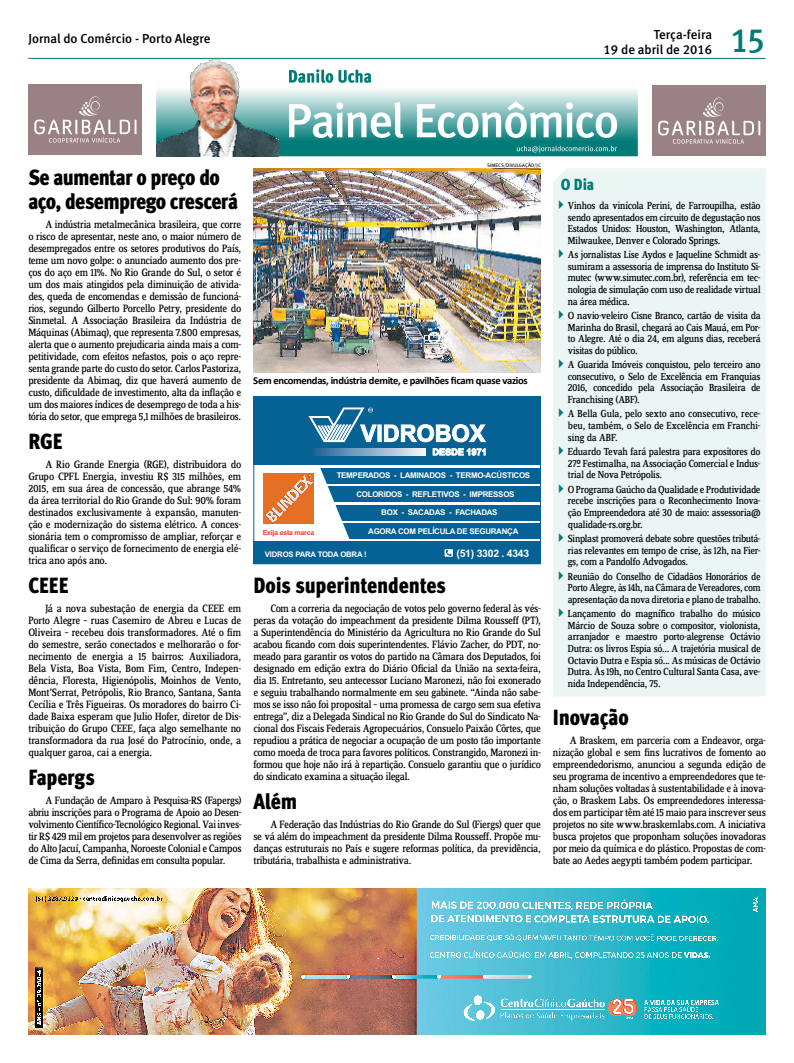
<style>
.page{position:relative;width:794px;height:1063px;background:#fff}
.page>*{position:absolute;margin:0;border:0;box-sizing:border-box;transform-origin:0 0}
.t1{font:34px "Meta Medium LF";color:#007b78}
.COLUNA__Título{font:22px/24px "Meta Cond Black LF";letter-spacing:-.015em;color:#000}
.TIT_O_Dia{font:16px "Meta Cond Black LF";color:#007b78}
.Cabeçalho{font:13px "Meta Medium LF";color:#000}
.TEXTO{font:11px/12px "Zine Serif Dis";letter-spacing:-.025em;color:#000;text-align:justify}
.O_DIA{font:10.6px/11.6px "Zine Serif Dis";letter-spacing:-.03em;color:#000;text-align:justify}
.Legenda{font:700 10.6px "Calibri";letter-spacing:-.03em;color:#000}
.t2{font:700 10.4px "Arial";letter-spacing:-.025em;color:#fff}
.t3{font:700 7.9px "Arial";letter-spacing:-.035em;color:#fff}
.t4{font:700 7.7px "Arial";letter-spacing:-.025em;color:#fff}
.t5{font:700 7px "Arial";letter-spacing:-.035em;color:#ee3c28}
.Crédito{font:5px "Meta Book Caps";color:#000}
</style>
<div class="page">
<hr style="left:28px;top:58px;width:737px;height:1px;background:#007b78">
<svg style="left:278px;top:80px;width:360px;height:76px"></svg>
<svg style="left:289px;top:101px;width:328px;height:37px"></svg>
<svg style="left:289px;top:69px;width:82px;height:14px"></svg>
<svg style="left:517px;top:146px;width:100px;height:7px"></svg>
<img style="left:156px;top:57px;width:122px;height:99px">
<div style="left:553px;top:168px;width:212px;height:528px;background:#ebf5f4"></div>
<img style="left:253px;top:168px;width:287px;height:204px">
<div style="left:652px;top:85px;width:113px;height:71px;background:#998184"></div>
<svg style="left:658px;top:97px;width:102px;height:47px"></svg>
<div style="left:28px;top:84px;width:114px;height:71px;background:#998184"></div>
<svg style="left:34px;top:96px;width:102px;height:47px"></svg>
<svg style="left:253px;top:396px;width:288px;height:168px;background:#3e7ea0"></svg>
<img style="left:28px;top:888px;width:737px;height:147px">
<svg style="left:559px;top:200px;width:4px;height:9px"></svg>
<svg style="left:559px;top:249px;width:4px;height:9px"></svg>
<svg style="left:559px;top:310px;width:4px;height:9px"></svg>
<svg style="left:559px;top:359px;width:4px;height:9px"></svg>
<svg style="left:559px;top:409px;width:4px;height:8px"></svg>
<svg style="left:559px;top:446px;width:4px;height:9px"></svg>
<svg style="left:559px;top:484px;width:4px;height:9px"></svg>
<svg style="left:559px;top:533px;width:4px;height:9px"></svg>
<svg style="left:559px;top:571px;width:4px;height:9px"></svg>
<svg style="left:559px;top:608px;width:4px;height:9px"></svg>
<p class="Cabeçalho" style="left:653px;top:26px;width:60px">Terça-feira</p>
<p class="Cabeçalho" style="left:603px;top:42px;width:110px">19 de abril de 2016</p>
<p class="Cabeçalho" style="left:28px;top:31px;width:183px">Jornal do Comércio - Porto Alegre</p>
<p class="t1" style="left:730px;top:21px;width:37px">15</p>
<p class="COLUNA__Título" style="left:28px;top:165px;width:211px">Se aumentar o preço do aço, desemprego crescerá</p>
<p class="TEXTO" style="left:28px;top:219px;width:214px;text-indent:17px">A indústria metalmecânica brasileira, que corre o risco de apresentar, neste ano, o maior número de desempregados entre os setores produtivos do País, teme um novo golpe: o anunciado aumento dos pre&shy;ços do aço em 11%. No Rio Grande do Sul, o setor é um dos mais atingidos pela diminuição de ativida&shy;des, queda de encomendas e demissão de funcioná&shy;rios, segundo Gilberto Porcello Petry, presidente do Sinmetal. A Associação Brasileira da Indústria de Máquinas (Abimaq), que representa 7.800 empresas, alerta que o aumento prejudicaria ainda mais a com&shy;petitividade, com efeitos nefastos, pois o aço repre&shy;senta grande parte do custo do setor. Carlos Pastoriza, presidente da Abimaq, diz que haverá aumento de custo, dificuldade de investimento, alta da inflação e um dos maiores índices de desemprego de toda a his&shy;tória do setor, que emprega 5,1 milhões de brasileiros.</p>
<p class="Crédito" style="left:487px;top:162px;width:55px">SIMECS/DIVULGAÇÃO/JC</p>
<p class="Legenda" style="left:253px;top:374px;width:276px">Sem encomendas, indústria demite, e pavilhões ficam quase vazios</p>
<p class="COLUNA__Título" style="left:28px;top:429px;width:36px">RGE</p>
<p class="TEXTO" style="left:28px;top:459px;width:214px;text-indent:17px">A Rio Grande Energia (RGE), distribuidora do Grupo CPFL Energia, investiu R$ 315 milhões, em 2015, em sua área de concessão, que abrange 54% da área territorial do Rio Grande do Sul: 90% foram destinados exclusivamente à expansão, manuten&shy;ção e modernização do sistema elétrico. A conces&shy;sionária tem o compromisso de ampliar, reforçar e qualificar o serviço de fornecimento de energia elé&shy;trica ano após ano.</p>
<p class="COLUNA__Título" style="left:28px;top:573px;width:42px">CEEE</p>
<p class="TEXTO" style="left:28px;top:603px;width:214px;text-indent:17px">Já a nova subestação de energia da CEEE em Porto Alegre – ruas Casemiro de Abreu e Lucas de Oliveira – recebeu dois transformadores. Até o fim do semestre, serão conectados e melhorarão o for&shy;necimento de energia a 15 bairros: Auxiliadora, Bela Vista, Boa Vista, Bom Fim, Centro, Indepen&shy;dência, Floresta, Higienópolis, Moinhos de Vento, Mont’Serrat, Petrópolis, Rio Branco, Santana, Santa Cecília e Três Figueiras. Os moradores do bairro Ci&shy;dade Baixa esperam que Julio Hofer, diretor de Dis&shy;tribuição do Grupo CEEE, faça algo semelhante no transformadora da rua José do Patrocínio, onde, a qualquer garoa, cai a energia.</p>
<p class="t3" style="left:337px;top:470px;width:195px">TEMPERADOS - LAMINADOS - TERMO-ACÚSTICOS</p>
<p class="t3" style="left:356px;top:489px;width:160px">COLORIDOS - REFLETIVOS - IMPRESSOS</p>
<p class="t3" style="left:381px;top:507px;width:118px">BOX - SACADAS - FACHADAS</p>
<p class="t3" style="left:368px;top:526px;width:152px">AGORA COM PELÍCULA DE SEGURANÇA</p>
<p class="t5" style="left:263px;top:528px;width:53px">Exija esta marca</p>
<p class="t4" style="left:265px;top:549px;width:103px">VIDROS PARA TODA OBRA !</p>
<p class="t2" style="left:456px;top:546px;width:74px">(51) 3302 . 4343</p>
<p class="COLUNA__Título" style="left:253px;top:573px;width:194px">Dois superintendentes</p>
<p class="TEXTO" style="left:253px;top:603px;width:289px;text-indent:17px">Com a correria da negociação de votos pelo governo federal às vés&shy;peras da votação do impeachment da presidente Dilma Rousseff (PT), a Superintendência do Ministério da Agricultura no Rio Grande do Sul acabou ficando com dois superintendentes. Flávio Zacher, do PDT, no&shy;meado para garantir os votos do partido na Câmara dos Deputados, foi designado em edição extra do Diário Oficial da União na sexta-feira, dia 15. Entretanto, seu antecessor Luciano Maronezi, não foi exonerado e seguiu trabalhando normalmente em seu gabinete. “Ainda não sabe&shy;mos se isso não foi proposital – uma promessa de cargo sem sua efetiva entrega”, diz a Delegada Sindical no Rio Grande do Sul do Sindicato Na&shy;cional dos Fiscais Federais Agropecuários, Consuelo Paixão Côrtes, que repudiou a prática de negociar a ocupação de um posto tão importante como moeda de troca para favores políticos. Constrangido, Maronezi in&shy;formou que hoje não irá à repartição. Consuelo garantiu que o jurídico do sindicato examina a situação ilegal.</p>
<p class="COLUNA__Título" style="left:28px;top:765px;width:68px">Fapergs</p>
<p class="TEXTO" style="left:28px;top:795px;width:215px;text-indent:17px">A Fundação de Amparo à Pesquisa-RS (Fapergs) abriu inscrições para o Programa de Apoio ao Desen&shy;volvimento Científico-Tecnológico Regional. Vai inves&shy;tir R$ 429 mil em projetos para desenvolver as regiões do Alto Jacuí, Campanha, Noroeste Colonial e Campos de Cima da Serra, definidas em consulta popular.</p>
<p class="COLUNA__Título" style="left:253px;top:789px;width:45px">Além</p>
<p class="TEXTO" style="left:253px;top:819px;width:289px;text-indent:17px">A Federação das Indústrias do Rio Grande do Sul (Fiergs) quer que se vá além do impeachment da presidente Dilma Rousseff. Propõe mu&shy;danças estruturais no País e sugere reformas política, da previdência, tributária, trabalhista e administrativa.</p>
<p class="TIT_O_Dia" style="left:561px;top:175px;width:35px">O Dia</p>
<p class="O_DIA" style="left:568px;top:200px;width:194px">Vinhos da vinícola Perini, de Farroupilha, estão sendo apresentados em circuito de degustação nos Estados Unidos: Houston, Washington, Atlanta, Milwaukee, Denver e Colorado Springs.</p>
<p class="O_DIA" style="left:568px;top:249px;width:194px">As jornalistas Lise Aydos e Jaqueline Schmidt as&shy;sumiram a assessoria de imprensa do Instituto Si&shy;mutec (www.simutec.com.br), referência em tec&shy;nologia de simulação com uso de realidade virtual na área médica.</p>
<p class="O_DIA" style="left:568px;top:310px;width:194px">O navio-veleiro Cisne Branco, cartão de visita da Marinha do Brasil, chegará ao Cais Mauá, em Por&shy;to Alegre. Até o dia 24, em alguns dias, receberá visitas do público.</p>
<p class="O_DIA" style="left:568px;top:359px;width:194px">A Guarida Imóveis conquistou, pelo terceiro ano consecutivo, o Selo de Excelência em Franquias 2016, concedido pela Associação Brasileira de Franchising (ABF).</p>
<p class="O_DIA" style="left:568px;top:409px;width:194px">A Bella Gula, pelo sexto ano consecutivo, rece&shy;beu, também, o Selo de Excelência em Franchi&shy;sing da ABF.</p>
<p class="O_DIA" style="left:568px;top:446px;width:194px">Eduardo Tevah fará palestra para expositores do 27º Festimalha, na Associação Comercial e Indus&shy;trial de Nova Petrópolis.</p>
<p class="O_DIA" style="left:568px;top:484px;width:194px">O Programa Gaúcho da Qualidade e Produtividade recebe inscrições para o Reconhecimento Inova&shy;ção Empreendedora até 30 de maio: assessoria@ qualidade-rs.org.br.</p>
<p class="O_DIA" style="left:568px;top:533px;width:194px">Sinplast promoverá debate sobre questões tributá&shy;rias relevantes em tempo de crise, às 12h, na Fier&shy;gs, com a Pandolfo Advogados.</p>
<p class="O_DIA" style="left:568px;top:571px;width:194px">Reunião do Conselho de Cidadãos Honorários de Porto Alegre, às 14h, na Câmara de Vereadores, com apresentação da nova diretoria e plano de trabalho.</p>
<p class="O_DIA" style="left:568px;top:608px;width:194px">Lançamento do magnífico trabalho do músico Márcio de Souza sobre o compositor, violonista, arranjador e maestro porto-alegrense Octávio Dutra: os livros Espia só... A trajetória musical de Octavio Dutra e Espia só... As músicas de Octávio Dutra. Às 19h, no Centro Cultural Santa Casa, ave&shy;nida Independência, 75.</p>
<p class="COLUNA__Título" style="left:553px;top:705px;width:77px">Inovação</p>
<p class="TEXTO" style="left:553px;top:735px;width:214px;text-indent:17px">A Braskem, em parceria com a Endeavor, orga&shy;nização global e sem fins lucrativos de fomento ao empreendedorismo, anunciou a segunda edição de seu programa de incentivo a empreendedores que te&shy;nham soluções voltadas à sustentabilidade e à inova&shy;ção, o Braskem Labs. Os empreendedores interessa&shy;dos em participar têm até 15 maio para inscrever seus projetos no site www.braskemlabs.com. A iniciativa busca projetos que proponham soluções inovadoras por meio da química e do plástico. Propostas de com&shy;bate ao Aedes aegypti também podem participar.</p>
</div>
